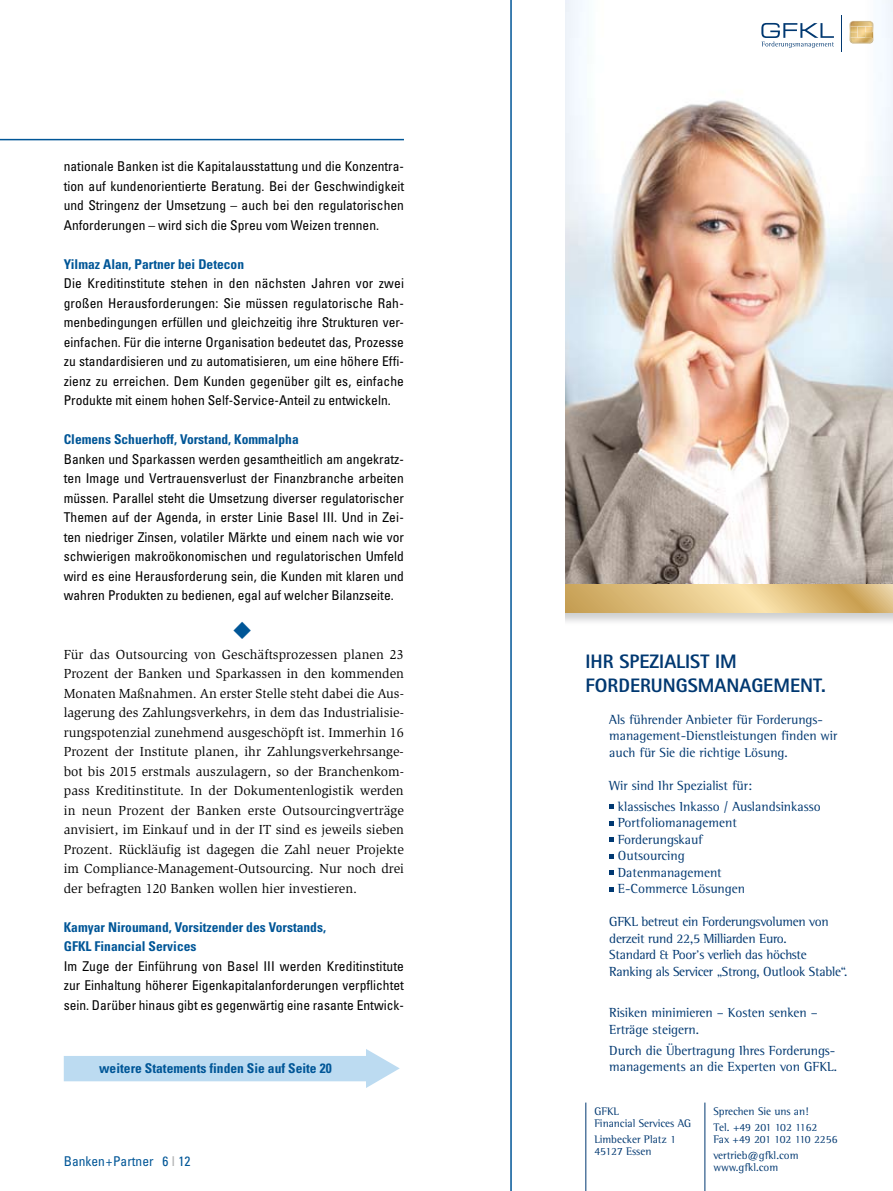
<style>
.page{position:relative;width:893px;height:1191px;background:#fff}
.page>*{position:absolute;margin:0;border:0;box-sizing:border-box;transform-origin:0 0}
.t1{font:800 19.5px/23.4px "Rotis Sans Serif Std";color:#003871}
.t2{font:condensed 13.5px/19.5px "Univers LT Std";color:#000;text-align:justify}
.t3{font:13.5px/19.5px "Slimbach Std";color:#000;text-align:justify}
.t4{font:13.5px/16.5px "Rotis Semi Serif Std";color:#003871}
.t5{font:700 condensed 13.5px/19.5px "Univers LT Std";color:#005697}
.t6{font:13.5px/16.5px "Rotis Semi Serif Std";letter-spacing:-.02em;color:#003871}
.t7{font:condensed 13.5px "Univers LT Std";color:#005697}
.t8{font:11.25px/12px "Rotis Semi Serif Std";color:#003871}
.s1{color:#b1b3b4}
.s2{font-size:12.75px}
</style>
<div class="page">
<hr style="left:0;top:139px;width:404px;height:1px;background:#005697">
<img style="left:566px;top:0;width:327px;height:622px">
<hr style="left:586px;top:1102px;width:1px;height:89px;background:#003871">
<hr style="left:705px;top:1102px;width:1px;height:89px;background:#003871">
<svg style="left:850px;top:21px;width:23px;height:22px"></svg>
<hr style="left:841px;top:15px;width:1px;height:37px;background:#003871">
<svg style="left:761px;top:23px;width:73px;height:25px"></svg>
<svg style="left:566px;top:584px;width:327px;height:28px;background:#e0c07f"></svg>
<svg style="left:609px;top:804px;width:5px;height:5px"></svg>
<svg style="left:609px;top:821px;width:5px;height:4px"></svg>
<svg style="left:609px;top:837px;width:5px;height:5px"></svg>
<svg style="left:609px;top:854px;width:5px;height:4px"></svg>
<svg style="left:609px;top:870px;width:5px;height:5px"></svg>
<svg style="left:609px;top:887px;width:5px;height:4px"></svg>
<hr style="left:510px;top:0;width:2px;height:1191px;background:#005697">
<svg style="left:64px;top:1049px;width:336px;height:39px"></svg>
<p class="t2" style="left:64px;top:156px;width:342px">nationale Banken ist die Kapitalausstattung und die Konzentra&shy;tion auf kundenorientierte Beratung. Bei der Geschwindigkeit und Stringenz der Umsetzung – auch bei den regulatorischen Anforderungen – wird sich die Spreu vom Weizen trennen.</p>
<p class="t5" style="left:64px;top:254px;width:182px">Yilmaz Alan, Partner bei Detecon</p>
<p class="t2" style="left:64px;top:273px;width:342px">Die Kreditinstitute stehen in den nächsten Jahren vor zwei großen Herausforderungen: Sie müssen regulatorische Rah&shy;menbedingungen erfüllen und gleichzeitig ihre Strukturen ver&shy;einfachen. Für die interne Organisation bedeutet das, Prozesse zu standardisieren und zu automatisieren, um eine höhere Effi&shy;zienz zu erreichen. Dem Kunden gegenüber gilt es, einfache Produkte mit einem hohen Self-Service-Anteil zu entwickeln.</p>
<p class="t5" style="left:64px;top:429px;width:236px">Clemens Schuerhoff, Vorstand, Kommalpha</p>
<p class="t2" style="left:64px;top:449px;width:342px">Banken und Sparkassen werden gesamtheitlich am angekratz&shy;ten Image und Vertrauensverlust der Finanzbranche arbeiten müssen. Parallel steht die Umsetzung diverser regulatorischer Themen auf der Agenda, in erster Linie Basel III. Und in Zei&shy;ten niedriger Zinsen, volatiler Märkte und einem nach wie vor schwierigen makroökonomischen und regulatorischen Umfeld wird es eine Herausforderung sein, die Kunden mit klaren und wahren Produkten zu bedienen, egal auf welcher Bilanzseite.</p>
<p class="t3" style="left:64px;top:644px;width:342px">Für das Outsourcing von Geschäftsprozessen planen 23<br>Prozent der Banken und Sparkassen in den kommenden Monaten Maßnahmen. An erster Stelle steht dabei die Aus&shy;lagerung des Zahlungsverkehrs, in dem das Industrialisie&shy;rungspotenzial zunehmend ausgeschöpft ist. Immerhin 16<br>Prozent der Institute planen, ihr Zahlungsverkehrsange&shy;bot bis 2015 erstmals auszulagern, so der Branchenkom&shy;pass Kreditinstitute. In der Dokumentenlogistik werden in neun Prozent der Banken erste Outsourcingverträge anvisiert, im Einkauf und in der IT sind es jeweils sieben Prozent. Rückläufig ist dagegen die Zahl neuer Projekte im Compliance-Management-Outsourcing. Nur noch drei der befragten 120 Banken wollen hier investieren.</p>
<p class="t5" style="left:64px;top:917px;width:264px">Kamyar Niroumand, Vorsitzender des Vorstands,<br>GFKL Financial Services</p>
<p class="t2" style="left:64px;top:956px;width:342px">Im Zuge der Einführung von Basel III werden Kreditinstitute zur Einhaltung höherer Eigenkapitalanforderungen verpflichtet sein. Darüber hinaus gibt es gegenwärtig eine rasante Entwick-</p>
<p class="t5" style="left:99px;top:1058px;width:234px">weitere Statements finden Sie auf Seite 20</p>
<p class="t7" style="left:64px;top:1152px;width:128px">Banken+Partner 6 <span class="s1">I</span> 12</p>
<h1 class="t1" style="left:586px;top:650px;width:242px">IHR SPEZIALIST IM<br>FORDERUNGSMANAGEMENT.</h1>
<p class="t4" style="left:609px;top:711px;width:230px">Als führender Anbieter für Forderungs&shy;management-Dienstleistungen finden wir auch für Sie die richtige Lösung.</p>
<p class="t4" style="left:618px;top:775px;width:204px;line-height:20.7px;text-indent:-9px">Wir sind Ihr Spezialist für:<br>klassisches Inkasso / Auslandsinkasso</p>
<p class="t4" style="left:618px;top:814px;width:129px">Portfoliomanagement<br>Forderungskauf<br>Outsourcing<br>Datenmanagement<br>E-Commerce Lösungen</p>
<p class="t6" style="left:609px;top:913px;width:240px">GFKL betreut ein Forderungsvolumen von derzeit rund 22,5 Milliarden Euro.<br>Standard &amp; Poor<span class="s2">'</span>s verlieh das höchste Ranking als Servicer „Strong, Outlook Stable“.</p>
<p class="t4" style="left:609px;top:1004px;width:210px">Risiken minimieren – Kosten senken –<br>Erträge steigern.</p>
<p class="t4" style="left:609px;top:1041px;width:229px">Durch die Übertragung Ihres Forderungs&shy;managements an die Experten von GFKL.</p>
<p class="t8" style="left:594px;top:1104px;width:98px">GFKL<br>Financial Services AG</p>
<p class="t8" style="left:594px;top:1133px;width:83px">Limbecker Platz 1<br>45127 Essen</p>
<p class="t8" style="left:713px;top:1102px;width:106px;line-height:16.2px">Sprechen Sie uns an!<br>Tel. +49 201 102 1162</p>
<p class="t8" style="left:713px;top:1131px;width:126px;line-height:16.2px">Fax +49 201 102 110 2256 vertrieb@gfkl.com</p>
<p class="t8" style="left:713px;top:1161px;width:66px">www.gfkl.com</p>
</div>
